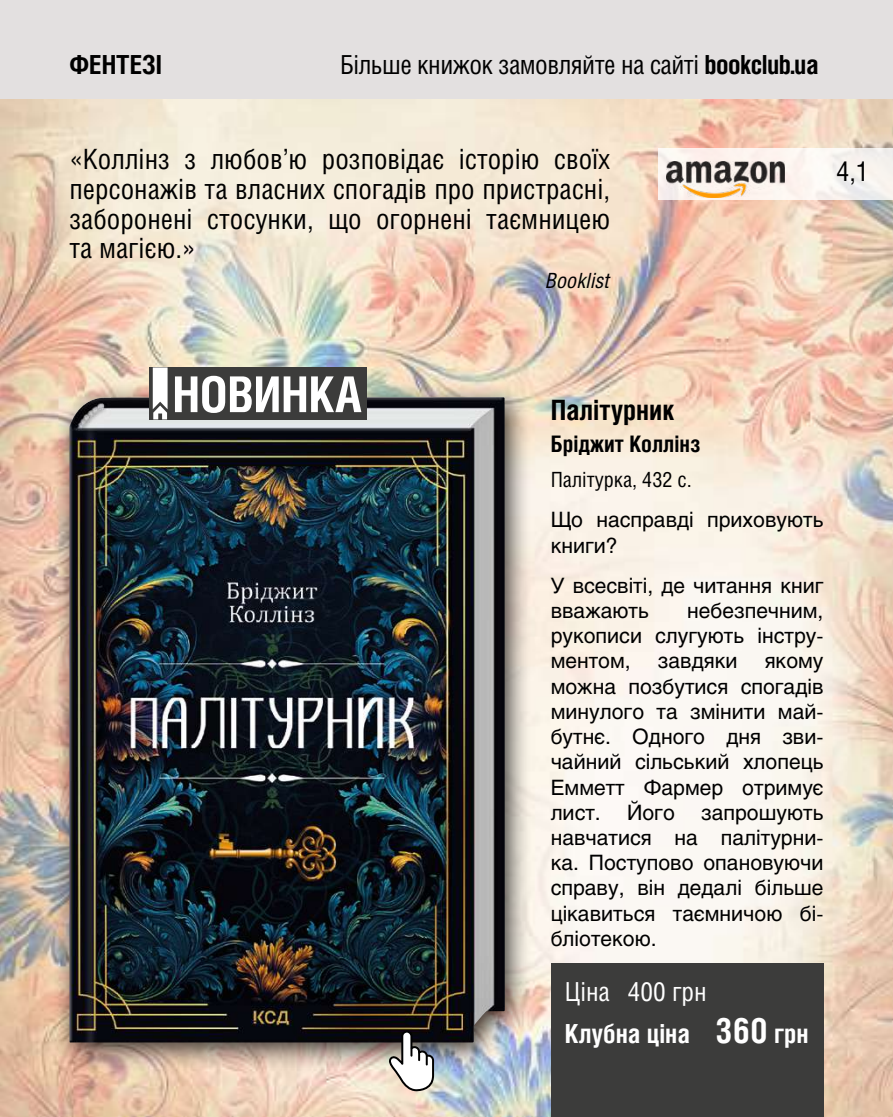
<style>
.page{position:relative;width:893px;height:1117px;background:#fff}
.page>*{position:absolute;margin:0;border:0;box-sizing:border-box;transform-origin:0 0}
.t1{font:28px/29.8px "Helios Cond";color:#000;text-align:justify}
.t2{font:700 28px "Helios Cond";color:#000}
.t3{font:27.12px "Helios Cond";color:#000}
.t4{font:26.25px "Helios Cond";letter-spacing:-.02em;color:#000}
.t5{font:700 26.25px/42px "Helios Cond";color:#fff}
.t6{font:700 26.25px "Helios Cond";color:#000}
.t7{font:700 22.75px "Helios Cond";color:#000}
.t8{font:21px/25.2px "Helios";color:#000;text-align:justify}
.t9{font:21px "Helios Cond";color:#000}
.t10{font:italic 21px "Helios Cond";color:#000}
.s1{font-weight:700}
.s2{font-weight:400}
.s3{font-size:35px}
</style>
<div class="page">
<div style="left:0;top:0;width:893px;height:99px;background:#e3e0e0"></div>
<img style="left:1px;top:99px;width:892px;height:1017px">
<div style="left:53px;top:381px;width:479px;height:690px;background:#000;opacity:.75"></div>
<img style="left:69px;top:397px;width:436px;height:645px">
<div style="left:551px;top:962px;width:272px;height:154px;background:#3c3c3b"></div>
<svg style="left:386px;top:1029px;width:49px;height:62px"></svg>
<div style="left:658px;top:149px;width:235px;height:51px;background:linear-gradient(to right,#fef0e7,#f5f3f0)"></div>
<img style="left:666px;top:161px;width:118px;height:36px">
<div style="left:149px;top:367px;width:218px;height:52px;background:#3c3c3b"></div>
<svg style="left:153px;top:367px;width:15px;height:52px"></svg>
<svg style="left:175px;top:375px;width:186px;height:38px"></svg>
<p class="t6" style="left:69px;top:49px;width:94px">ФЕНТЕЗІ</p>
<p class="t4" style="left:340px;top:49px;width:480px">Більше книжок замовляйте на сайті <span class="s1">bookclub.ua</span></p>
<h1 class="t1" style="left:69px;top:144px;width:542px">«Коллінз з любов’ю розповідає історію своїх персонажів та власних спогадів про пристрасні, заборонені стосунки, що огорнені таємницею та магією.»</h1>
<p class="t10" style="left:546px;top:267px;width:66px">Booklist</p>
<p class="t3" style="left:836px;top:155px;width:34px">4,1</p>
<h1 class="t2" style="left:551px;top:393px;width:125px">Палітурник</h1>
<p class="t7" style="left:551px;top:430px;width:151px">Бріджит Коллінз</p>
<p class="t9" style="left:551px;top:467px;width:143px">Палітурка, 432 с.</p>
<p class="t8" style="left:551px;top:507px;width:274px">Що насправді приховують книги?</p>
<p class="t8" style="left:551px;top:572px;width:274px">У всесвіті, де читання книг вважають</p>
<p class="t8" style="left:551px;top:597px;width:274px;text-indent:137px">небезпечним, рукописи слугують інстру&shy;ментом,</p>
<p class="t8" style="left:551px;top:648px;width:274px;text-indent:214px">якому можна позбутися спогадів минулого та змінити май&shy;бутнє. Одного дня зви&shy;чайний сільський хлопець Емметт Фармер отримує лист.</p>
<p class="t8" style="left:658px;top:648px;width:81px">завдяки</p>
<p class="t8" style="left:551px;top:799px;width:274px;text-indent:76px">Його запрошують навчатися на палітурни&shy;ка. Поступово опановуючи справу, він дедалі більше цікавиться таємничою бі&shy;бліотекою.</p>
<p class="t5" style="left:565px;top:969px;width:245px"><span class="s2">Ціна 400 грн<br></span>Клубна ціна <span class="s3">360</span> грн</p>
</div>
